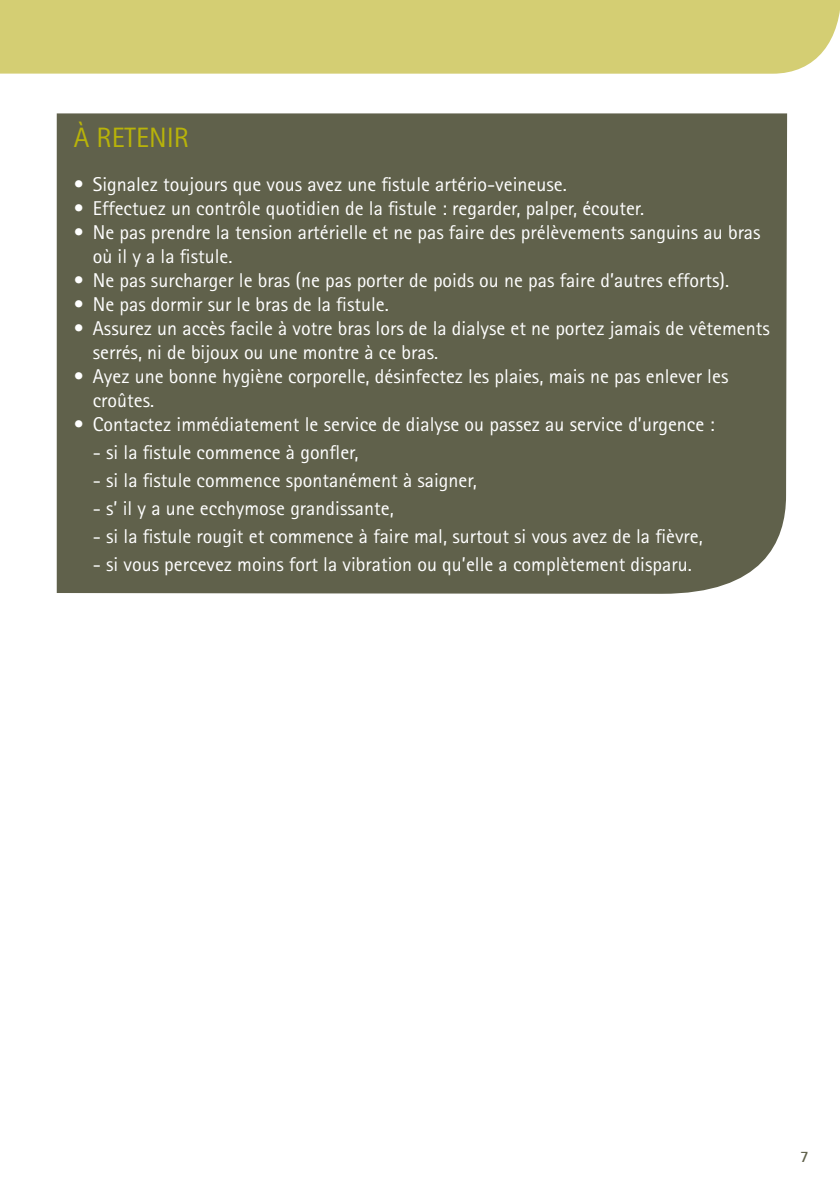
<style>
.page{position:relative;width:840px;height:1191px;background:#fff}
.page>*{position:absolute;margin:0;border:0;box-sizing:border-box;transform-origin:0 0}
.HOOFDTITEL{font:28px "Rotis Sans Serif Std";color:#b8b309}
.TEKST{font:20px/24px "Rotis Sans Serif Std";color:#fff}
.t1{font:700 16px "Rotis Sans Serif Std";color:#60614b}
</style>
<div class="page">
<div style="left:0;top:0;width:839px;height:74px;background:#d4ce73"></div>
<div style="left:57px;top:113px;width:729px;height:481px;background:#60614b"></div>
<p class="HOOFDTITEL" style="left:74px;top:121px;width:117px">À RETENIR</p>
<p class="TEKST" style="left:74px;top:172px;width:494px">• Signalez toujours que vous avez une fistule artério-veineuse.</p>
<p class="TEKST" style="left:74px;top:196px;width:571px">• Effectuez un contrôle quotidien de la fistule : regarder, palper, écouter.</p>
<p class="TEKST" style="left:93px;top:220px;width:669px;text-indent:-19px">• Ne pas prendre la tension artérielle et ne pas faire des prélèvements sanguins au bras où il y a la fistule.</p>
<p class="TEKST" style="left:74px;top:268px;width:656px">• Ne pas surcharger le bras (ne pas porter de poids ou ne pas faire d’autres efforts).</p>
<p class="TEKST" style="left:74px;top:292px;width:316px">• Ne pas dormir sur le bras de la fistule.</p>
<p class="TEKST" style="left:93px;top:316px;width:678px;text-indent:-19px">• Assurez un accès facile à votre bras lors de la dialyse et ne portez jamais de vêtements serrés, ni de bijoux ou une montre à ce bras.</p>
<p class="TEKST" style="left:93px;top:364px;width:636px;text-indent:-19px">• Ayez une bonne hygiène corporelle, désinfectez les plaies, mais ne pas enlever les croûtes.</p>
<p class="TEKST" style="left:74px;top:412px;width:642px">• Contactez immédiatement le service de dialyse ou passez au service d’urgence :</p>
<p class="TEKST" style="left:93px;top:440px;width:267px">- si la fistule commence à gonfler,</p>
<p class="TEKST" style="left:93px;top:468px;width:385px">- si la fistule commence spontanément à saigner,</p>
<p class="TEKST" style="left:93px;top:496px;width:302px">- s’ il y a une ecchymose grandissante,</p>
<p class="TEKST" style="left:93px;top:524px;width:611px">- si la fistule rougit et commence à faire mal, surtout si vous avez de la fièvre,</p>
<p class="TEKST" style="left:93px;top:552px;width:600px">- si vous percevez moins fort la vibration ou qu’elle a complètement disparu.</p>
<p class="t1" style="left:799px;top:1146px;width:10px">7</p>
</div>
